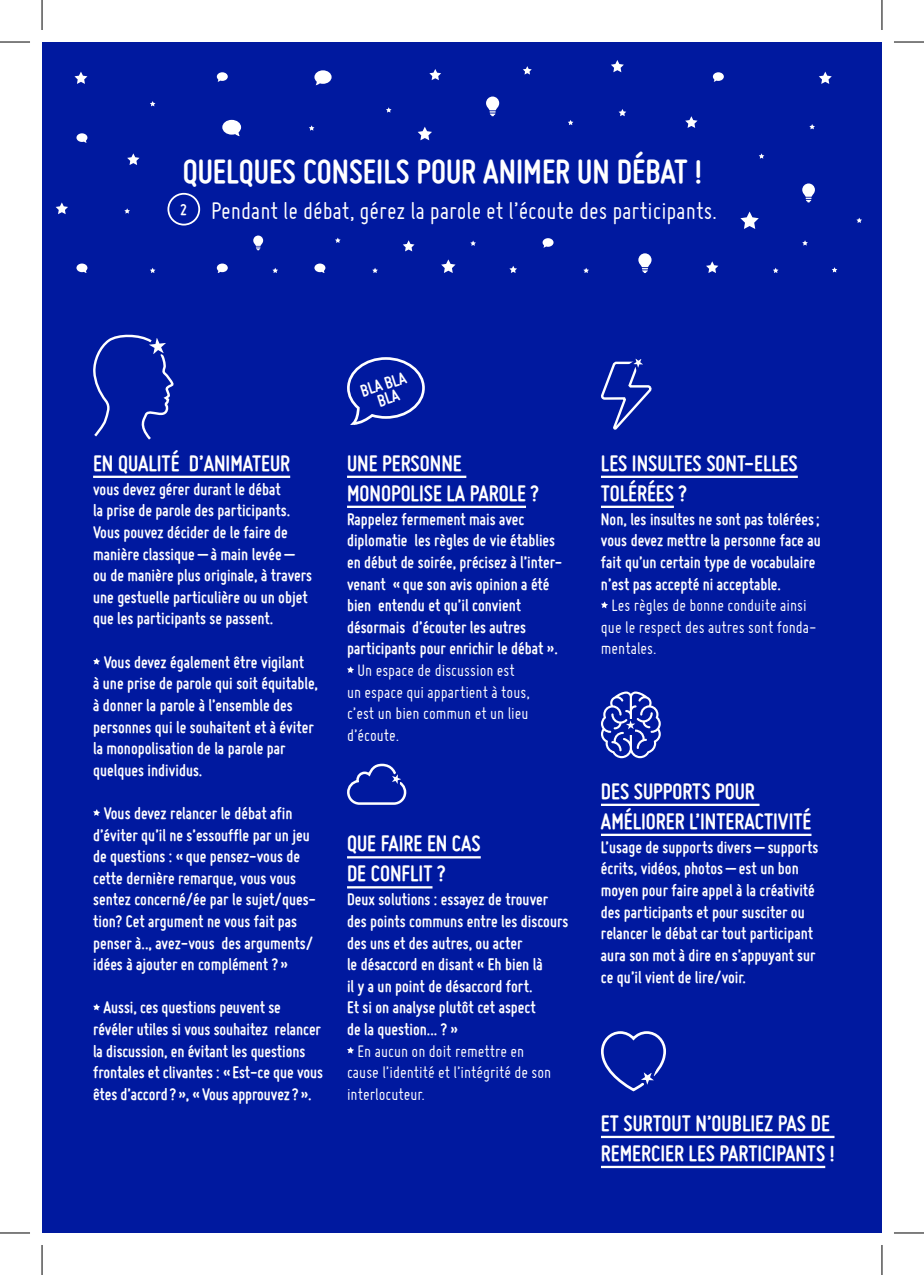
<style>
.page{position:relative;width:924px;height:1275px;background:#fff}
.page>*{position:absolute;margin:0;border:0;box-sizing:border-box;transform-origin:0 0}
.t1{font:700 36px "Miso";color:#fff}
.t2{font:26px "Miso";color:#fff}
.t3{font:700 24px/30px "Miso";color:#fff}
.t4{font:700 18px/21.6px "Miso";color:#fff}
.t5{font:18px/21.6px "Miso";color:#fff}
.t6{font:700 16.8px "Miso";color:#fff}
</style>
<div class="page">
<div style="left:42px;top:42px;width:839px;height:1191px;background:#00199f"></div>
<hr style="left:347px;top:475px;width:119px;height:3px;background:#fff">
<hr style="left:347px;top:505px;width:178px;height:3px;background:#fff">
<svg style="left:347px;top:666px;width:7px;height:7px"></svg>
<hr style="left:347px;top:856px;width:133px;height:2px;background:#fff">
<hr style="left:347px;top:886px;width:85px;height:2px;background:#fff">
<svg style="left:347px;top:1047px;width:7px;height:6px"></svg>
<hr style="left:600px;top:1135px;width:234px;height:3px;background:#fff">
<hr style="left:600px;top:1165px;width:224px;height:3px;background:#fff">
<hr style="left:600px;top:803px;width:159px;height:3px;background:#fff">
<hr style="left:600px;top:833px;width:211px;height:3px;background:#fff">
<svg style="left:601px;top:691px;width:59px;height:67px"></svg>
<svg style="left:347px;top:763px;width:60px;height:42px"></svg>
<hr style="left:600px;top:475px;width:197px;height:3px;background:#fff">
<hr style="left:600px;top:505px;width:73px;height:3px;background:#fff">
<svg style="left:601px;top:601px;width:6px;height:7px"></svg>
<svg style="left:601px;top:358px;width:51px;height:72px"></svg>
<hr style="left:93px;top:475px;width:197px;height:3px;background:#fff">
<svg style="left:93px;top:658px;width:7px;height:7px"></svg>
<svg style="left:93px;top:809px;width:7px;height:7px"></svg>
<svg style="left:93px;top:1003px;width:7px;height:7px"></svg>
<svg style="left:601px;top:1031px;width:65px;height:61px"></svg>
<svg style="left:93px;top:334px;width:81px;height:106px"></svg>
<svg style="left:418px;top:127px;width:14px;height:13px"></svg>
<svg style="left:441px;top:259px;width:14px;height:14px"></svg>
<svg style="left:127px;top:153px;width:12px;height:12px"></svg>
<svg style="left:809px;top:124px;width:5px;height:5px"></svg>
<svg style="left:773px;top:268px;width:5px;height:5px"></svg>
<svg style="left:150px;top:101px;width:5px;height:5px"></svg>
<svg style="left:759px;top:153px;width:5px;height:6px"></svg>
<svg style="left:832px;top:267px;width:4px;height:5px"></svg>
<svg style="left:309px;top:125px;width:5px;height:6px"></svg>
<svg style="left:272px;top:268px;width:6px;height:5px"></svg>
<svg style="left:150px;top:268px;width:5px;height:5px"></svg>
<svg style="left:124px;top:208px;width:6px;height:6px"></svg>
<svg style="left:856px;top:218px;width:5px;height:5px"></svg>
<svg style="left:429px;top:69px;width:12px;height:11px"></svg>
<svg style="left:618px;top:109px;width:8px;height:7px"></svg>
<svg style="left:509px;top:266px;width:8px;height:7px"></svg>
<svg style="left:740px;top:211px;width:18px;height:18px"></svg>
<svg style="left:56px;top:202px;width:12px;height:12px"></svg>
<svg style="left:523px;top:66px;width:8px;height:9px"></svg>
<svg style="left:611px;top:60px;width:12px;height:12px"></svg>
<svg style="left:819px;top:72px;width:12px;height:12px"></svg>
<svg style="left:74px;top:72px;width:13px;height:12px"></svg>
<svg style="left:712px;top:72px;width:11px;height:10px"></svg>
<svg style="left:542px;top:238px;width:11px;height:10px"></svg>
<svg style="left:217px;top:72px;width:11px;height:10px"></svg>
<svg style="left:217px;top:263px;width:11px;height:10px"></svg>
<svg style="left:314px;top:263px;width:11px;height:10px"></svg>
<svg style="left:314px;top:70px;width:17px;height:15px"></svg>
<svg style="left:222px;top:120px;width:19px;height:16px"></svg>
<svg style="left:802px;top:183px;width:12px;height:19px"></svg>
<svg style="left:486px;top:96px;width:13px;height:20px"></svg>
<svg style="left:638px;top:253px;width:13px;height:20px"></svg>
<svg style="left:386px;top:107px;width:5px;height:6px"></svg>
<svg style="left:372px;top:268px;width:5px;height:5px"></svg>
<svg style="left:335px;top:238px;width:5px;height:5px"></svg>
<svg style="left:403px;top:240px;width:11px;height:11px"></svg>
<svg style="left:802px;top:240px;width:5px;height:6px"></svg>
<svg style="left:568px;top:120px;width:5px;height:5px"></svg>
<svg style="left:583px;top:268px;width:5px;height:5px"></svg>
<svg style="left:470px;top:240px;width:5px;height:6px"></svg>
<svg style="left:76px;top:133px;width:11px;height:10px"></svg>
<svg style="left:76px;top:263px;width:11px;height:10px"></svg>
<div style="left:167px;top:193px;width:33px;height:32px;border:2px solid #fff;border-radius:50%"></div>
<svg style="left:685px;top:116px;width:12px;height:12px"></svg>
<svg style="left:706px;top:261px;width:12px;height:12px"></svg>
<svg style="left:253px;top:235px;width:10px;height:15px"></svg>
<hr style="left:0;top:42px;width:30px;height:1px;background:#000">
<hr style="left:893px;top:42px;width:30px;height:1px;background:#000">
<hr style="left:0;top:1232px;width:30px;height:1px;background:#000">
<hr style="left:893px;top:1232px;width:30px;height:1px;background:#000">
<hr style="left:42px;top:0;width:1px;height:30px;background:#000">
<hr style="left:42px;top:1245px;width:1px;height:30px;background:#000">
<hr style="left:881px;top:0;width:1px;height:30px;background:#000">
<hr style="left:881px;top:1245px;width:1px;height:30px;background:#000">
<svg style="left:347px;top:357px;width:78px;height:68px"></svg>
<p class="t1" style="left:183px;top:152px;width:520px">QUELQUES CONSEILS POUR ANIMER UN DÉBAT !</p>
<p class="t6" style="left:180px;top:200px;width:8px">2</p>
<p class="t2" style="left:211px;top:196px;width:507px">Pendant le débat, gérez la parole et l’écoute des participants.</p>
<p class="t4" style="left:357px;top:381px;width:48px;rotate:-18deg">BLA BLA</p>
<p class="t3" style="left:93px;top:448px;width:198px">EN QUALITÉ D’ANIMATEUR</p>
<p class="t4" style="left:93px;top:478px;width:189px">vous devez gérer durant le débat</p>
<p class="t4" style="left:93px;top:499px;width:198px">la prise de parole des participants.</p>
<p class="t4" style="left:93px;top:521px;width:202px">Vous pouvez décider de le faire de manière classique – à main levée –</p>
<p class="t4" style="left:93px;top:564px;width:220px">ou de manière plus originale, à travers</p>
<p class="t4" style="left:93px;top:586px;width:216px">une gestuelle particulière ou un objet que les participants se passent.</p>
<p class="t4" style="left:104px;top:651px;width:202px">Vous devez également être vigilant</p>
<p class="t4" style="left:93px;top:672px;width:226px">à une prise de parole qui soit équitable, à donner la parole à l’ensemble des personnes qui le souhaitent et à éviter la monopolisation de la parole par quelques individus.</p>
<p class="t4" style="left:93px;top:802px;width:224px;text-indent:11px">Vous devez relancer le débat afin d’éviter qu’il ne s’essouffle par un jeu de questions : « que pensez-vous de cette dernière remarque, vous vous sentez concerné/ée par le sujet/ques&shy;tion? Cet argument ne vous fait pas penser à.., avez-vous des arguments/ idées à ajouter en complément ? »</p>
<p class="t4" style="left:93px;top:996px;width:231px;text-indent:10px">Aussi, ces questions peuvent se révéler utiles si vous souhaitez relancer la discussion, en évitant les questions frontales et clivantes : « Est-ce que vous êtes d’accord? », « Vous approuvez? ».</p>
<p class="t3" style="left:347px;top:448px;width:116px">UNE PERSONNE</p>
<p class="t3" style="left:347px;top:478px;width:193px">MONOPOLISE LA PAROLE ?</p>
<p class="t4" style="left:347px;top:508px;width:179px">Rappelez fermement mais avec</p>
<p class="t4" style="left:347px;top:529px;width:209px">diplomatie les règles de vie établies</p>
<p class="t4" style="left:347px;top:551px;width:216px">en début de soirée, précisez à l’inter&shy;venant « que son avis opinion a été bien entendu et qu’il convient</p>
<p class="t4" style="left:347px;top:616px;width:180px">désormais d’écouter les autres</p>
<p class="t4" style="left:347px;top:637px;width:212px">participants pour enrichir le débat ».</p>
<p class="t5" style="left:357px;top:659px;width:159px">Un espace de discussion est</p>
<p class="t5" style="left:347px;top:681px;width:184px">un espace qui appartient à tous,</p>
<p class="t5" style="left:347px;top:702px;width:183px">c’est un bien commun et un lieu d’écoute.</p>
<p class="t3" style="left:347px;top:828px;width:135px">QUE FAIRE EN CAS</p>
<p class="t3" style="left:347px;top:858px;width:100px">DE CONFLIT ?</p>
<p class="t4" style="left:347px;top:888px;width:202px">Deux solutions : essayez de trouver</p>
<p class="t4" style="left:347px;top:910px;width:223px">des points communs entre les discours des uns et des autres, ou acter</p>
<p class="t4" style="left:347px;top:953px;width:197px">le désaccord en disant « Eh bien là</p>
<p class="t4" style="left:347px;top:975px;width:187px">il y a un point de désaccord fort.</p>
<p class="t4" style="left:347px;top:996px;width:190px">Et si on analyse plutôt cet aspect</p>
<p class="t4" style="left:347px;top:1018px;width:113px">de la question... ? »</p>
<p class="t5" style="left:347px;top:1039px;width:206px;text-indent:11px">En aucun on doit remettre en cause l’identité et l’intégrité de son interlocuteur.</p>
<p class="t3" style="left:600px;top:448px;width:198px">LES INSULTES SONT-ELLES<br>TOLÉRÉES ?</p>
<p class="t4" style="left:600px;top:508px;width:221px">Non, les insultes ne sont pas tolérées; vous devez mettre la personne face au fait qu’un certain type de vocabulaire n’est pas accepté ni acceptable.</p>
<p class="t5" style="left:600px;top:594px;width:217px;text-indent:11px">Les règles de bonne conduite ainsi que le respect des autres sont fonda&shy;mentales.</p>
<p class="t3" style="left:600px;top:776px;width:212px">DES SUPPORTS POUR<br>AMÉLIORER L’INTERACTIVITÉ</p>
<p class="t4" style="left:600px;top:836px;width:219px">L’usage de supports divers – supports écrits, vidéos, photos – est un bon moyen pour faire appel à la créativité des participants et pour susciter ou relancer le débat car tout participant aura son mot à dire en s’appuyant sur ce qu’il vient de lire/voir.</p>
<p class="t3" style="left:600px;top:1108px;width:235px">ET SURTOUT N’OUBLIEZ PAS DE<br>REMERCIER LES PARTICIPANTS !</p>
</div>
